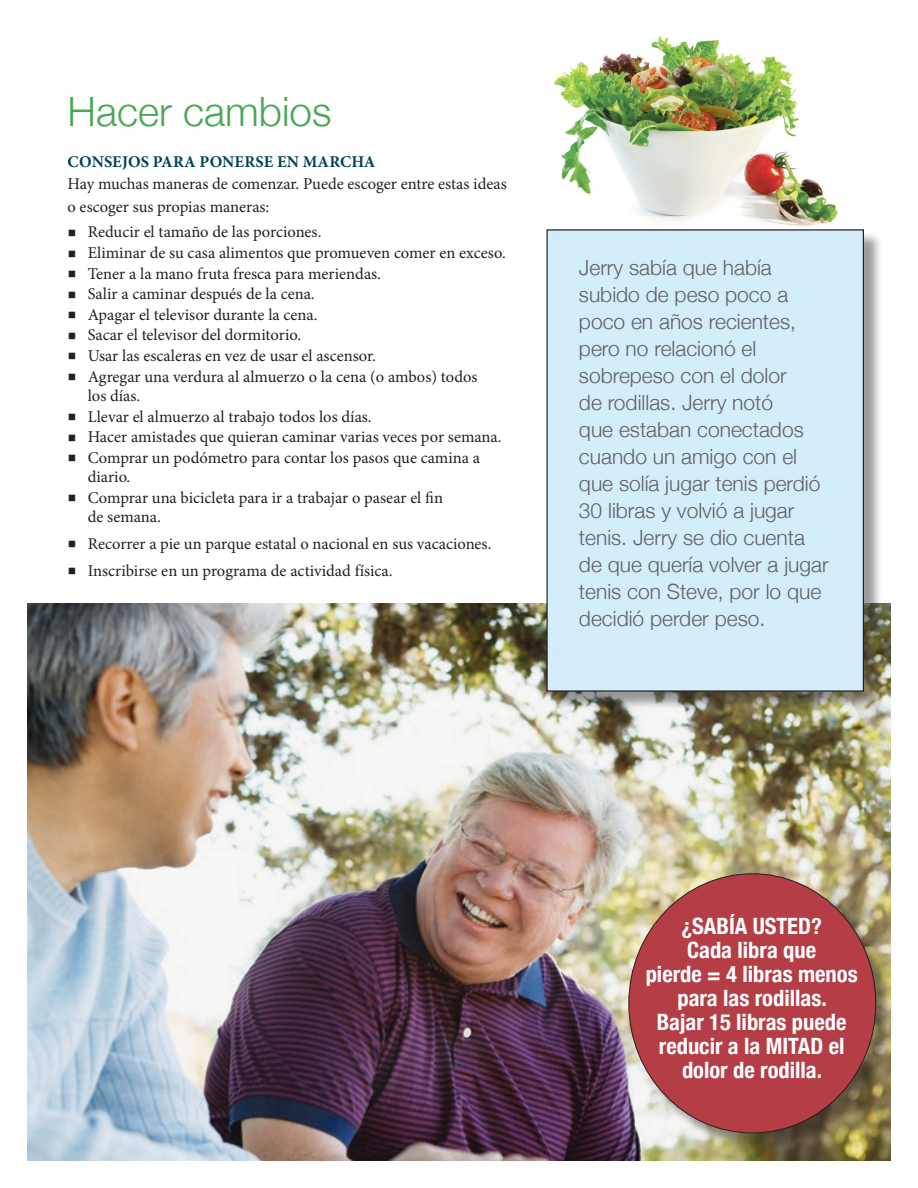
<style>
.page{position:relative;width:918px;height:1188px;background:#fff}
.page>*{position:absolute;margin:0;border:0;box-sizing:border-box;transform-origin:0 0}
.t1{font:300 40.5px "Helvetica Neue";color:#48a854}
.t2{font:700 condensed 22.5px/24px "Helvetica Neue";color:#fff;text-align:center}
.t3{font:300 21px/27px "Helvetica Neue";color:#5f6062}
.t4{font:16.5px/19.5px "Minion Pro";color:#261f21}
.t5{font:700 16.5px "Minion Pro";letter-spacing:.01em;color:#004257}
</style>
<div class="page">
<img style="left:27px;top:603px;width:864px;height:558px">
<div style="left:549px;top:232px;width:333px;height:478px;background:#261f21;opacity:.44"></div>
<div style="left:547px;top:230px;width:316px;height:461px;background:#d3edfb"></div>
<div style="left:546px;top:229px;width:318px;height:463px;border:1px solid #261f21"></div>
<div style="left:631px;top:876px;width:264px;height:276px;background:#261f21;opacity:.44"></div>
<div style="left:629px;top:874px;width:247px;height:259px;background:#b53d46;border-radius:50%"></div>
<img style="left:553px;top:36px;width:286px;height:191px">
<p class="t1" style="left:68px;top:78px;width:266px">Hacer cambios</p>
<p class="t5" style="left:68px;top:150px;width:310px">CONSEJOS PARA PONERSE EN MARCHA</p>
<p class="t4" style="left:68px;top:173px;width:441px;line-height:22.5px">Hay muchas maneras de comenzar. Puede escoger entre estas ideas o escoger sus propias maneras:</p>
<p class="t4" style="left:68px;top:223px;width:255px">○ Reducir el tamaño de las porciones.</p>
<p class="t4" style="left:68px;top:243px;width:440px">○ Eliminar de su casa alimentos que promueven comer en exceso.</p>
<p class="t4" style="left:68px;top:264px;width:315px">○ Tener a la mano fruta fresca para meriendas.</p>
<p class="t4" style="left:68px;top:284px;width:249px">○ Salir a caminar después de la cena.</p>
<p class="t4" style="left:68px;top:305px;width:252px">○ Apagar el televisor durante la cena.</p>
<p class="t4" style="left:68px;top:325px;width:235px">○ Sacar el televisor del dormitorio.</p>
<p class="t4" style="left:68px;top:346px;width:310px">○ Usar las escaleras en vez de usar el ascensor.</p>
<p class="t4" style="left:88px;top:367px;width:391px;text-indent:-20px">○ Agregar una verdura al almuerzo o la cena (o ambos) todos los días.</p>
<p class="t4" style="left:68px;top:407px;width:306px">○ Llevar el almuerzo al trabajo todos los días.</p>
<p class="t4" style="left:68px;top:427px;width:436px">○ Hacer amistades que quieran caminar varias veces por semana.</p>
<p class="t4" style="left:88px;top:448px;width:394px;text-indent:-20px">○ Comprar un podómetro para contar los pasos que camina a diario.</p>
<p class="t4" style="left:88px;top:488px;width:357px;text-indent:-20px">○ Comprar una bicicleta para ir a trabajar o pasear el fin de semana.</p>
<p class="t4" style="left:68px;top:534px;width:425px">○ Recorrer a pie un parque estatal o nacional en sus vacaciones.</p>
<p class="t4" style="left:68px;top:561px;width:327px">○ Inscribirse en un programa de actividad física.</p>
<p class="t3" style="left:579px;top:253px;width:251px">Jerry sabía que había subido de peso poco a poco en años recientes, pero no relacionó el sobrepeso con el dolor<br>de rodillas. Jerry notó<br>que estaban conectados cuando un amigo con el que solía jugar tenis perdió<br>30 libras y volvió a jugar tenis. Jerry se dio cuenta de que quería volver a jugar tenis con Steve, por lo que decidió perder peso.</p>
<p class="t2" style="left:681px;top:913px;width:142px">¿SABÍA USTED?</p>
<p class="t2" style="left:646px;top:937px;width:213px">Cada libra que<br>pierde = 4 libras menos para las rodillas.</p>
<p class="t2" style="left:657px;top:1009px;width:191px">Bajar 15 libras puede reducir a la MITAD el dolor de rodilla.</p>
</div>
